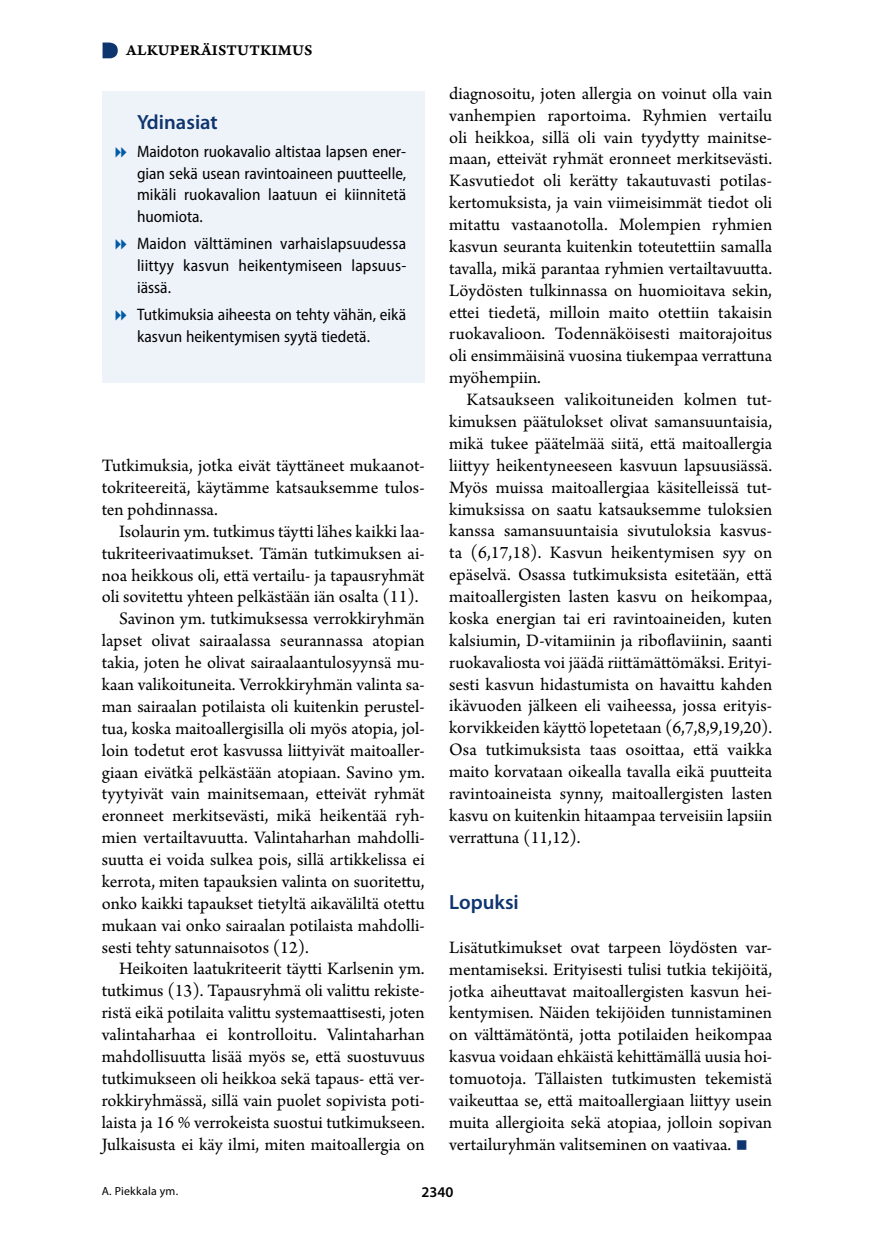
<style>
.page{position:relative;width:874px;height:1241px;background:#fff}
.page>*{position:absolute;margin:0;border:0;box-sizing:border-box;transform-origin:0 0}
.t1{font:42px "Arno Pro";color:#0f356f}
.t2{font:600 20.65px "Myriad Pro";color:#0f356f}
.t3{font:18.38px/21.9px "Arno Pro";color:#000;text-align:justify}
.t4{font:semi-condensed 16.62px/21.9px "Myriad Pro";letter-spacing:.005em;color:#000;text-align:justify}
.t5{font:15.75px "Arno Pro Smbd Caption";letter-spacing:.015em;color:#000}
.t6{font:600 14.88px "Myriad Pro";color:#000}
.t7{font:11.9px "Myriad Pro";letter-spacing:.02em;color:#000}
</style>
<div class="page">
<div style="left:102px;top:91px;width:322px;height:291px;background:#eef3fa"></div>
<svg style="left:102px;top:42px;width:16px;height:16px"></svg>
<p class="t5" style="left:126px;top:41px;width:188px">ALKUPERÄISTUTKIMUS</p>
<p class="t2" style="left:137px;top:109px;width:82px">Ydinasiat</p>
<p class="t4" style="left:137px;top:140px;width:270px">Maidoton ruokavalio altistaa lapsen ener&shy;gian sekä usean ravintoaineen puutteelle, mikäli ruokavalion laatuun ei kiinnitetä huomiota.</p>
<p class="t4" style="left:137px;top:232px;width:270px">Maidon välttäminen varhaislapsuudessa liittyy kasvun heikentymiseen lapsuus&shy;iässä.</p>
<p class="t4" style="left:137px;top:303px;width:270px">Tutkimuksia aiheesta on tehty vähän, eikä kasvun heikentymisen syytä tiedetä.</p>
<p class="t3" style="left:102px;top:455px;width:324px">Tutkimuksia, jotka eivät täyttäneet mukaanot&shy;tokriteereitä, käytämme katsauksemme tulos&shy;ten pohdinnassa.</p>
<p class="t3" style="left:119px;top:521px;width:307px">Isolaurin ym. tutkimus täytti lähes kaikki laa-</p>
<p class="t3" style="left:102px;top:543px;width:324px">tukriteerivaatimukset. Tämän tutkimuksen ai-</p>
<p class="t3" style="left:102px;top:565px;width:324px">noa heikkous oli, että vertailu- ja tapausryhmät</p>
<p class="t3" style="left:102px;top:587px;width:318px">oli sovitettu yhteen pelkästään iän osalta (11).</p>
<p class="t3" style="left:119px;top:608px;width:307px">Savinon ym. tutkimuksessa verrokkiryhmän</p>
<p class="t3" style="left:102px;top:630px;width:324px">lapset olivat sairaalassa seurannassa atopian</p>
<p class="t3" style="left:102px;top:652px;width:324px">takia, joten he olivat sairaalaantulosyynsä mu-</p>
<p class="t3" style="left:102px;top:674px;width:324px">kaan valikoituneita. Verrokkiryhmän valinta sa-</p>
<p class="t3" style="left:102px;top:696px;width:324px">man sairaalan potilaista oli kuitenkin perustel-</p>
<p class="t3" style="left:102px;top:718px;width:324px">tua, koska maitoallergisilla oli myös atopia, jol-</p>
<p class="t3" style="left:102px;top:740px;width:324px">loin todetut erot kasvussa liittyivät maitoaller-</p>
<p class="t3" style="left:102px;top:762px;width:324px">giaan eivätkä pelkästään atopiaan. Savino ym.</p>
<p class="t3" style="left:102px;top:783px;width:324px">tyytyivät vain mainitsemaan, etteivät ryhmät</p>
<p class="t3" style="left:102px;top:805px;width:324px">eronneet merkitsevästi, mikä heikentää ryh-</p>
<p class="t3" style="left:102px;top:827px;width:324px">mien vertailtavuutta. Valintaharhan mahdolli-</p>
<p class="t3" style="left:102px;top:849px;width:324px">suutta ei voida sulkea pois, sillä artikkelissa ei</p>
<p class="t3" style="left:102px;top:871px;width:324px">kerrota, miten tapauksien valinta on suoritettu,</p>
<p class="t3" style="left:102px;top:893px;width:324px">onko kaikki tapaukset tietyltä aikaväliltä otettu</p>
<p class="t3" style="left:102px;top:915px;width:324px">mukaan vai onko sairaalan potilaista mahdolli-</p>
<p class="t3" style="left:102px;top:936px;width:209px">sesti tehty satunnaisotos (12).</p>
<p class="t3" style="left:119px;top:958px;width:307px">Heikoiten laatukriteerit täytti Karlsenin ym.</p>
<p class="t3" style="left:102px;top:980px;width:324px">tutkimus (13). Tapausryhmä oli valittu rekiste-</p>
<p class="t3" style="left:102px;top:1002px;width:324px">ristä eikä potilaita valittu systemaattisesti, joten</p>
<p class="t3" style="left:102px;top:1024px;width:324px">valintaharhaa ei kontrolloitu. Valintaharhan</p>
<p class="t3" style="left:102px;top:1046px;width:324px">mahdollisuutta lisää myös se, että suostuvuus</p>
<p class="t3" style="left:102px;top:1068px;width:324px">tutkimukseen oli heikkoa sekä tapaus- että ver-</p>
<p class="t3" style="left:102px;top:1090px;width:324px">rokkiryhmässä, sillä vain puolet sopivista poti-</p>
<p class="t3" style="left:102px;top:1111px;width:324px">laista ja 16 % verrokeista suostui tutkimukseen.</p>
<p class="t3" style="left:102px;top:1133px;width:324px">Julkaisusta ei käy ilmi, miten maitoallergia on</p>
<p class="t3" style="left:449px;top:83px;width:324px">diagnosoitu, joten allergia on voinut olla vain vanhempien raportoima. Ryhmien vertailu oli heikkoa, sillä oli vain tyydytty mainitse&shy;maan, etteivät ryhmät eronneet merkitsevästi.<br>Kasvutiedot oli kerätty takautuvasti potilas&shy;kertomuksista, ja vain viimeisimmät tiedot oli mitattu vastaanotolla. Molempien ryhmien kasvun seuranta kuitenkin toteutettiin samalla tavalla, mikä parantaa ryhmien vertailtavuutta.<br>Löydösten tulkinnassa on huomioitava sekin, ettei tiedetä, milloin maito otettiin takaisin ruokavalioon. Todennäköisesti maitorajoitus oli ensimmäisinä vuosina tiukempaa verrattuna myöhempiin.</p>
<p class="t3" style="left:449px;top:389px;width:324px;text-indent:17px">Katsaukseen valikoituneiden kolmen tut&shy;kimuksen päätulokset olivat samansuuntaisia, mikä tukee päätelmää siitä, että maitoallergia liittyy heikentyneeseen kasvuun lapsuusiässä.<br>Myös muissa maitoallergiaa käsitelleissä tut&shy;kimuksissa on saatu katsauksemme tuloksien kanssa samansuuntaisia sivutuloksia kasvus&shy;ta (6,17,18). Kasvun heikentymisen syy on epäselvä. Osassa tutkimuksista esitetään, että maitoallergisten lasten kasvu on heikompaa, koska energian tai eri ravintoaineiden, kuten kalsiumin, D-vitamiinin ja riboflaviinin, saanti ruokavaliosta voi jäädä riittämättömäksi. Erityi&shy;sesti kasvun hidastumista on havaittu kahden ikävuoden jälkeen eli vaiheessa, jossa erityis&shy;korvikkeiden käyttö lopetetaan (6,7,8,9,19,20).<br>Osa tutkimuksista taas osoittaa, että vaikka maito korvataan oikealla tavalla eikä puutteita ravintoaineista synny, maitoallergisten lasten kasvu on kuitenkin hitaampaa terveisiin lapsiin verrattuna (11,12).</p>
<p class="t2" style="left:449px;top:888px;width:71px">Lopuksi</p>
<p class="t3" style="left:449px;top:937px;width:324px">Lisätutkimukset ovat tarpeen löydösten var&shy;mentamiseksi. Erityisesti tulisi tutkia tekijöitä, jotka aiheuttavat maitoallergisten kasvun hei&shy;kentymisen. Näiden tekijöiden tunnistaminen on välttämätöntä, jotta potilaiden heikompaa kasvua voidaan ehkäistä kehittämällä uusia hoi&shy;tomuotoja. Tällaisten tutkimusten tekemistä vaikeuttaa se, että maitoallergiaan liittyy usein muita allergioita sekä atopiaa, jolloin sopivan vertailuryhmän valitseminen on vaativaa.</p>
<h1 class="t1" style="left:734px;top:1118px;width:15px">■</h1>
<p class="t7" style="left:102px;top:1183px;width:78px">A. Piekkala ym.</p>
<p class="t6" style="left:421px;top:1182px;width:33px">2340</p>
</div>
